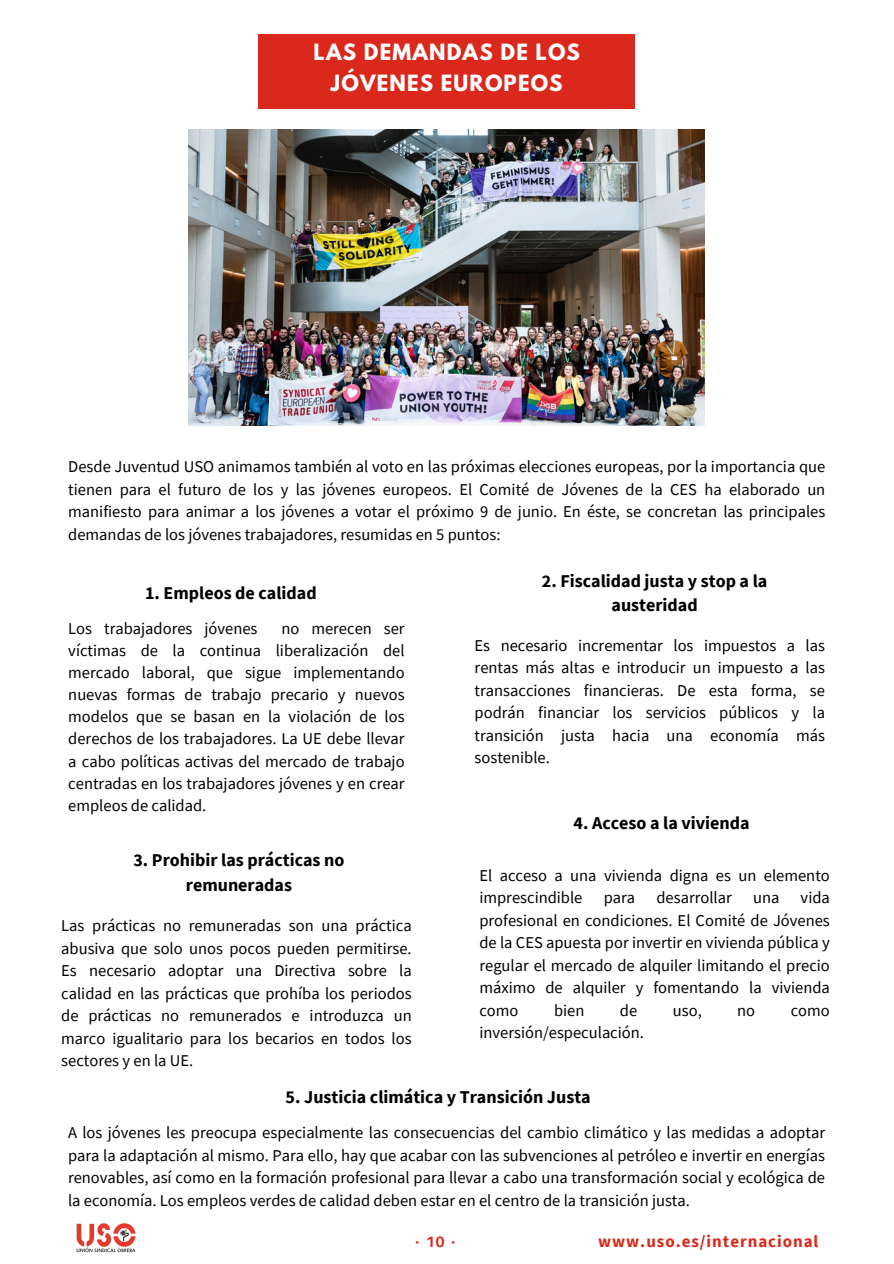
<style>
.page{position:relative;width:894px;height:1264px;background:#fff}
.page>*{position:absolute;margin:0;border:0;box-sizing:border-box;transform-origin:0 0}
.t1{font:700 19.8px/31.5px "League Spartan";letter-spacing:.06em;color:#fff;text-align:center}
.t2{font:700 18px/24.8px "Source Sans Pro";color:#000;text-align:center}
.t3{font:700 16.8px "Source Sans Pro";letter-spacing:.06em;color:#da291c}
.t4{font:16.5px/22.5px "Source Sans Pro";color:#000;text-align:justify}
.t5{font:700 15px "Aileron";color:#da291c}
</style>
<div class="page">
<div style="left:259px;top:34px;width:375px;height:75px;background:#da291c"></div>
<img style="left:189px;top:130px;width:515px;height:296px">
<img style="left:76px;top:1223px;width:60px;height:30px">
<h1 class="t1" style="left:313px;top:39px;width:268px">LAS DEMANDAS DE LOS<br>JÓVENES EUROPEOS</h1>
<h4 class="t4" style="left:68px;top:455px;width:758px">Desde Juventud USO animamos también al voto en las próximas elecciones europeas, por la importancia que tienen para el futuro de los y las jóvenes europeos. El Comité de Jóvenes de la CES ha elaborado un manifiesto para animar a los jóvenes a votar el próximo 9 de junio. En éste, se concretan las principales demandas de los jóvenes trabajadores, resumidas en 5 puntos:</h4>
<h2 class="t2" style="left:145px;top:580px;width:173px">1. Empleos de calidad</h2>
<h2 class="t4" style="left:68px;top:616px;width:191px">Los trabajadores jóvenes</h2>
<h2 class="t4" style="left:68px;top:616px;width:338px;text-indent:213px">no merecen ser víctimas de la continua liberalización del mercado laboral, que sigue implementando nuevas formas de trabajo precario y nuevos modelos que se basan en la violación de los derechos de los trabajadores. La UE debe llevar a cabo políticas activas del mercado de trabajo centradas en los trabajadores jóvenes y en crear empleos de calidad.</h2>
<h2 class="t2" style="left:133px;top:847px;width:212px">3. Prohibir las prácticas no remuneradas</h2>
<h2 class="t4" style="left:61px;top:914px;width:352px">Las prácticas no remuneradas son una práctica abusiva que solo unos pocos pueden permitirse.<br>Es necesario adoptar una Directiva sobre la calidad en las prácticas que prohíba los periodos de prácticas no remunerados e introduzca un marco igualitario para los becarios en todos los sectores y en la UE.</h2>
<h4 class="t2" style="left:541px;top:568px;width:227px">2. Fiscalidad justa y stop a la austeridad</h4>
<h4 class="t4" style="left:474px;top:633px;width:352px">Es necesario incrementar los impuestos a las rentas más altas e introducir un impuesto a las transacciones financieras. De esta forma, se podrán financiar los servicios públicos y la transición justa hacia una economía más sostenible.</h4>
<h4 class="t2" style="left:573px;top:810px;width:178px">4. Acceso a la vivienda</h4>
<h4 class="t4" style="left:479px;top:863px;width:352px">El acceso a una vivienda digna es un elemento imprescindible</h4>
<h4 class="t4" style="left:479px;top:886px;width:352px;text-indent:321px">vida profesional en condiciones. El Comité de Jóvenes de la CES apuesta por invertir en vivienda pública y regular el mercado de alquiler limitando el precio máximo de alquiler y fomentando la vivienda como</h4>
<h4 class="t4" style="left:603px;top:886px;width:33px">para</h4>
<h4 class="t4" style="left:656px;top:886px;width:77px">desarrollar</h4>
<h4 class="t4" style="left:752px;top:886px;width:28px">una</h4>
<h4 class="t4" style="left:554px;top:998px;width:32px">bien</h4>
<h4 class="t4" style="left:619px;top:998px;width:19px">de</h4>
<h4 class="t4" style="left:672px;top:998px;width:30px">uso,</h4>
<h4 class="t4" style="left:737px;top:998px;width:19px">no</h4>
<h4 class="t4" style="left:790px;top:998px;width:41px">como</h4>
<h4 class="t4" style="left:479px;top:1021px;width:166px">inversión/especulación.</h4>
<h2 class="t2" style="left:285px;top:1084px;width:306px">5. Justicia climática y Transición Justa</h2>
<h4 class="t4" style="left:68px;top:1120px;width:758px">A los jóvenes les preocupa especialmente las consecuencias del cambio climático y las medidas a adoptar para la adaptación al mismo. Para ello, hay que acabar con las subvenciones al petróleo e invertir en energías renovables, así como en la formación profesional para llevar a cabo una transformación social y ecológica de la economía. Los empleos verdes de calidad deben estar en el centro de la transición justa.</h4>
<p class="t5" style="left:415px;top:1232px;width:41px">·10·</p>
<p class="t3" style="left:598px;top:1230px;width:222px">www.uso.es/internacional</p>
</div>
